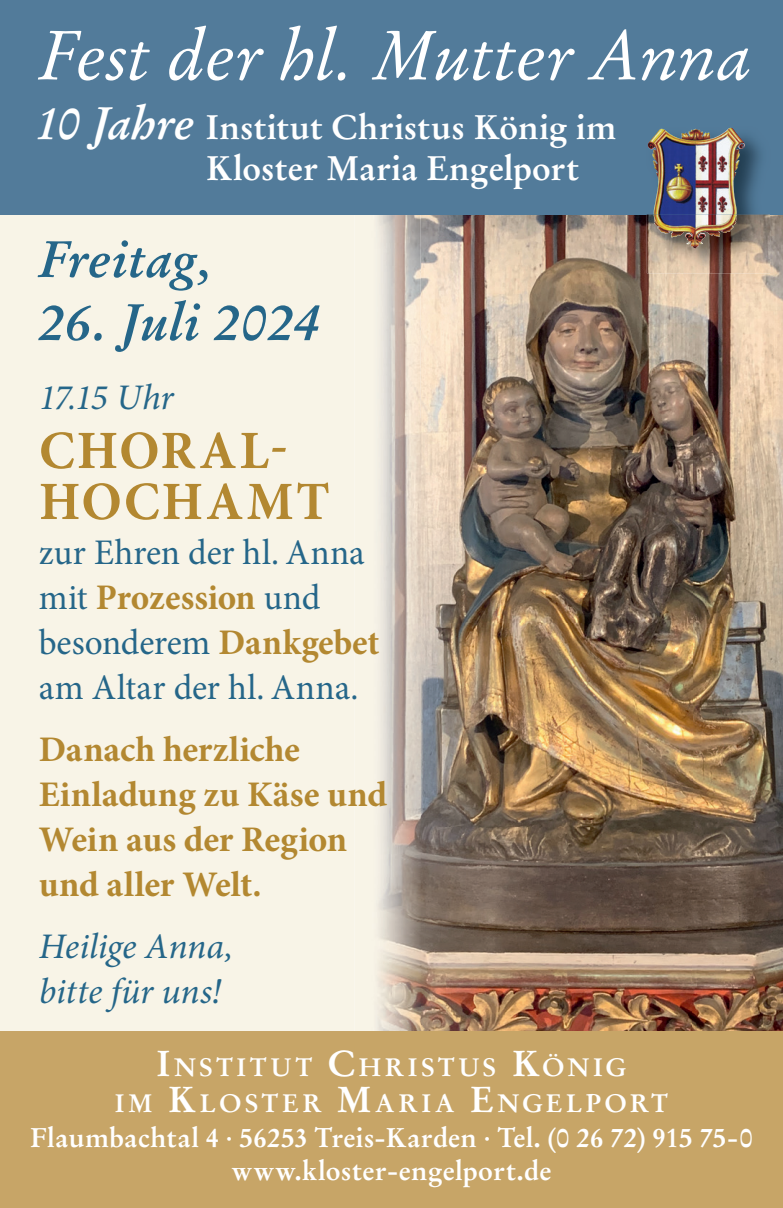
<style>
.page{position:relative;width:783px;height:1208px;background:#fff}
.page>*{position:absolute;margin:0;border:0;box-sizing:border-box;transform-origin:0 0}
.t1{font:italic 69px "Stempel Garamond";letter-spacing:-.01em;color:#fff}
.t2{font:700 54px/51px "Minion Pro";letter-spacing:.04em;color:#b38831}
.t3{font:italic 700 51px "Stempel Garamond";letter-spacing:.01em;color:#256689}
.t4{font:36px/45px "Minion Pro";color:#256689}
.t5{font:700 36px/45px "Minion Pro";letter-spacing:-.005em;color:#b38831}
.t6{font:italic 36px/45px "Minion Pro";letter-spacing:-.005em;color:#256689}
.t7{font:700 33.9px/41.7px "Stempel Garamond";color:#fff}
.t8{font:700 27px/33px "Stempel Garamond";letter-spacing:.01em;color:#fff;text-align:center}
.t9{font:700 25.2px/36px "Stempel Garamond";letter-spacing:.12em;color:#fff;text-align:center}
.s1{font-style:italic;font-size:45.3px}
.s2{font-weight:700;color:#b38831}
.s3{font-size:36px}
</style>
<div class="page">
<img style="left:420px;top:214px;width:362px;height:818px">
<svg style="left:0;top:214px;width:420px;height:818px;background:#f3efe2"></svg>
<div style="left:0;top:0;width:782px;height:214px;background:#527b9a"></div>
<div style="left:0;top:1032px;width:782px;height:176px;background:#c7a567"></div>
<img style="left:658px;top:128px;width:84px;height:44px">
<img style="left:664px;top:232px;width:56px;height:1px">
<img style="left:720px;top:214px;width:16px;height:19px">
<img style="left:647px;top:131px;width:11px;height:83px">
<img style="left:653px;top:214px;width:11px;height:19px">
<img style="left:700px;top:128px;width:30px;height:11px">
<img style="left:657px;top:225px;width:75px;height:7px">
<h1 class="t1" style="left:39px;top:13px;width:714px">Fest der hl. Mutter Anna</h1>
<p class="t7" style="left:206px;top:106px;width:412px;text-indent:-170px"><span class="s1">10 Jahre</span> Institut Christus König im<br>Kloster Maria Engelport</p>
<h3 class="t3" style="left:39px;top:228px;width:173px">Freitag,</h3>
<h3 class="t3" style="left:39px;top:291px;width:282px">26. Juli 2024</h3>
<h3 class="t6" style="left:39px;top:374px;width:136px">17.15 Uhr</h3>
<h2 class="t2" style="left:39px;top:424px;width:292px">CHORAL -<br>HOCHAMT</h2>
<h3 class="t4" style="left:39px;top:530px;width:342px">zur Ehren der hl. Anna mit <span class="s2">Prozession</span> und besonderem <span class="s2">Dank gebet </span>am Altar der hl. Anna.</h3>
<h3 class="t5" style="left:39px;top:726px;width:350px">Danach herzliche<br>Einladung zu Käse und<br>Wein aus der Region und aller Welt.</h3>
<h3 class="t6" style="left:39px;top:924px;width:196px">Heilige Anna, bitte für uns!</h3>
<p class="t9" style="left:115px;top:1049px;width:554px"><span class="s3">I</span>NSTITUT <span class="s3">C</span>HRISTUS <span class="s3">K</span>ÖNIG<br>IM <span class="s3">K</span>LOSTER <span class="s3">M</span>ARIA <span class="s3">E</span>NGELPORT</p>
<p class="t8" style="left:30px;top:1121px;width:724px">Flaumbachtal 4 · 56253 Treis-Karden · Tel. (0 26 72) 915 75-0 www.kloster-engelport.de</p>
</div>
